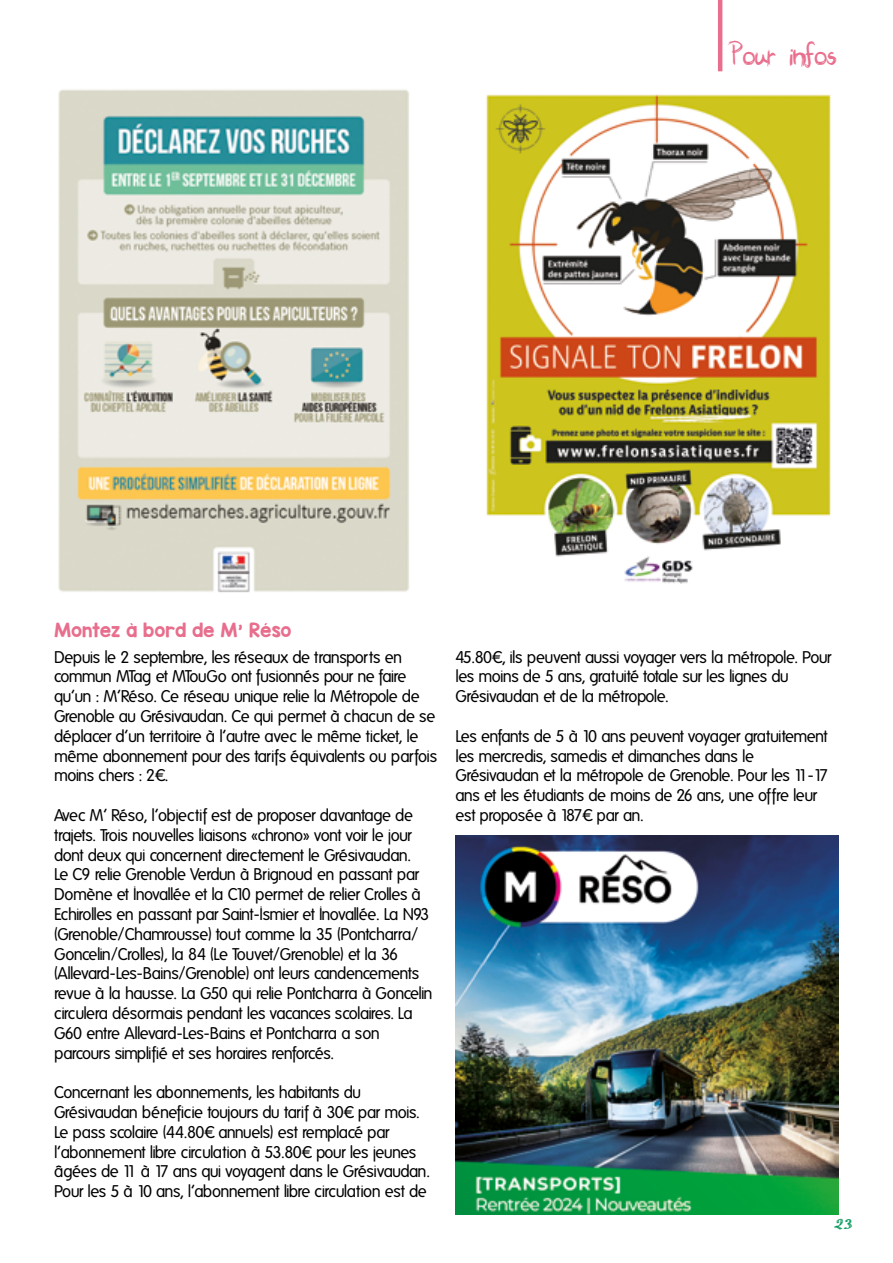
<style>
.page{position:relative;width:893px;height:1263px;background:#fff}
.page>*{position:absolute;margin:0;border:0;box-sizing:border-box;transform-origin:0 0}
.t1{font:27px "Brankovic";color:#e96f8d}
.t2{font:16.5px/19.8px "Folks";letter-spacing:-.035em;color:#000}
.t3{font:16.5px "KG Red Hands";color:#e86e8d}
.t4{font:16.5px "Advert";color:#00965b}
</style>
<div class="page">
<img style="left:58px;top:89px;width:351px;height:504px">
<img style="left:486px;top:94px;width:345px;height:490px">
<img style="left:456px;top:836px;width:383px;height:378px">
<hr style="left:718px;top:0;width:4px;height:71px;background:#e76e8c">
<h1 class="t1" style="left:731px;top:36px;width:107px">Pour infos</h1>
<p class="t3" style="left:54px;top:619px;width:239px">Montez à bord de M’ Réso</p>
<p class="t2" style="left:54px;top:647px;width:385px">Depuis le 2 septembre, les réseaux de transports en commun MTag et MTouGo ont fusionnés pour ne faire qu’un : M’Réso. Ce réseau unique relie la Métropole de Grenoble au Grésivaudan. Ce qui permet à chacun de se déplacer d’un territoire à l’autre avec le même ticket, le même abonnement pour des tarifs équivalents ou parfois moins chers : 2€.</p>
<p class="t2" style="left:54px;top:806px;width:380px">Avec M’ Réso, l’objectif est de proposer davantage de trajets. Trois nouvelles liaisons «chrono» vont voir le jour dont deux qui concernent directement le Grésivaudan.<br>Le C9 relie Grenoble Verdun à Brignoud en passant par Domène et Inovallée et la C10 permet de relier Crolles à Echirolles en passant par Saint-Ismier et Inovallée. La N93 (Grenoble/Chamrousse) tout comme la 35 (Pontcharra/ Goncelin/Crolles), la 84 (Le Touvet/Grenoble) et la 36 (Allevard-Les-Bains/Grenoble) ont leurs candencements revue à la hausse. La G50 qui relie Pontcharra à Goncelin circulera désormais pendant les vacances scolaires. La G60 entre Allevard-Les-Bains et Pontcharra a son parcours simplifié et ses horaires renforcés.</p>
<p class="t2" style="left:54px;top:1083px;width:377px">Concernant les abonnements, les habitants du Grésivaudan béneficie toujours du tarif à 30€ par mois.<br>Le pass scolaire (44.80€ annuels) est remplacé par l’abonnement libre circulation à 53.80€ pour les jeunes âgées de 11 à 17 ans qui voyagent dans le Grésivaudan.<br>Pour les 5 à 10 ans, l’abonnement libre circulation est de</p>
<p class="t2" style="left:455px;top:647px;width:377px">45.80€, ils peuvent aussi voyager vers la métropole. Pour les moins de 5 ans, gratuité totale sur les lignes du<br>Grésivaudan et de la métropole.</p>
<p class="t2" style="left:455px;top:726px;width:374px">Les enfants de 5 à 10 ans peuvent voyager gratuitement les mercredis, samedis et dimanches dans le Grésivaudan et la métropole de Grenoble. Pour les 11-17 ans et les étudiants de moins de 26 ans, une offre leur est proposée à 187€ par an.</p>
<p class="t4" style="left:834px;top:1212px;width:21px">23</p>
</div>
